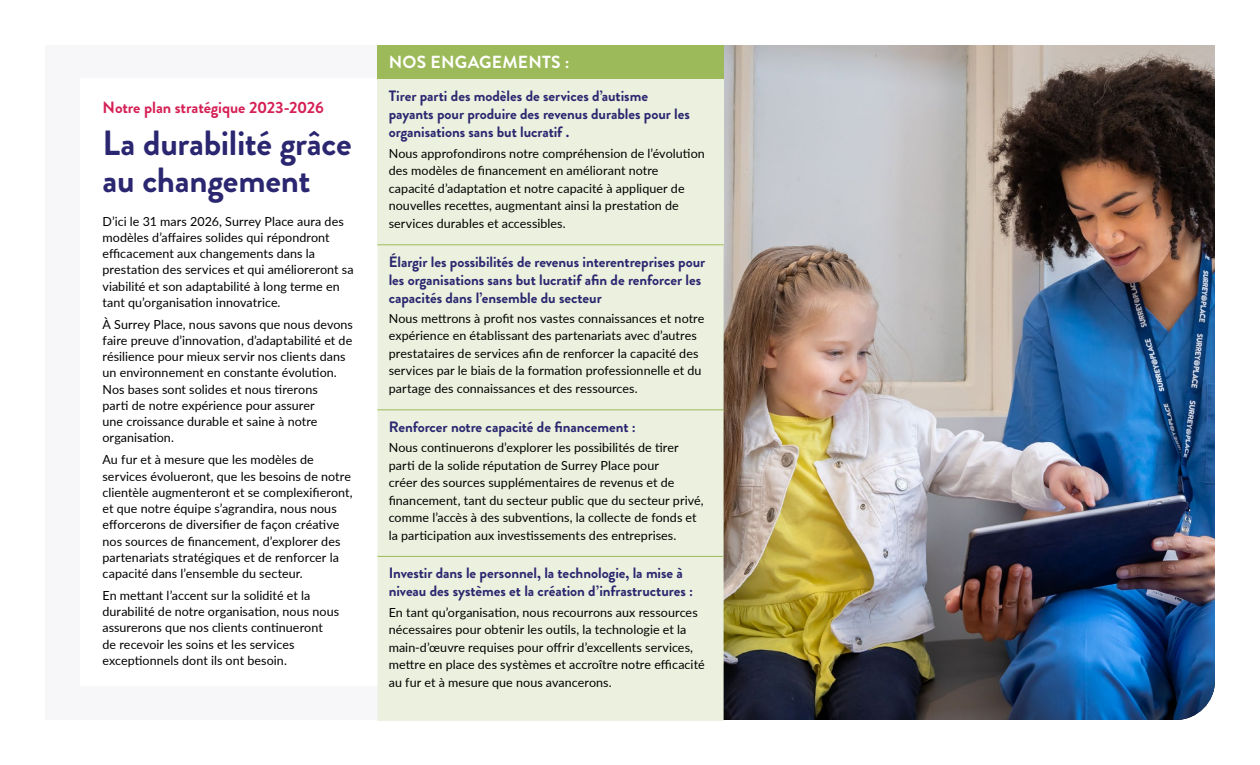
<style>
.page{position:relative;width:1260px;height:765px;background:#fff}
.page>*{position:absolute;margin:0;border:0;box-sizing:border-box;transform-origin:0 0}
.t1{font:700 35px/37px "Brandon Grotesque";letter-spacing:-.01em;color:#2b2670}
.t2{font:700 17.5px "Brandon Grotesque";letter-spacing:.015em;color:#fff}
.t3{font:700 16.25px "Brandon Grotesque";letter-spacing:-.005em;color:#d52155}
.t4{font:700 15px/18px "Brandon Grotesque";letter-spacing:-.005em;color:#2b2670}
.t5{font:12.5px/16.2px "Lato";letter-spacing:.005em;color:#000}
</style>
<div class="page">
<img style="left:724px;top:45px;width:491px;height:675px">
<div style="left:378px;top:45px;width:346px;height:35px;background:#9cba59"></div>
<div style="left:378px;top:80px;width:346px;height:165px;background:#ebf1de"></div>
<div style="left:378px;top:245px;width:346px;height:476px;background:#ebf1de"></div>
<hr style="left:378px;top:244px;width:346px;height:1px;background:#9cba59">
<hr style="left:378px;top:410px;width:346px;height:1px;background:#9cba59">
<hr style="left:378px;top:556px;width:346px;height:1px;background:#9cba59">
<h3 class="t3" style="left:102px;top:96px;width:223px">Notre plan stratégique 2023-2026</h3>
<h1 class="t1" style="left:102px;top:125px;width:251px">La durabilité grâce au changement</h1>
<p class="t5" style="left:102px;top:212px;width:253px">D’ici le 31 mars 2026, Surrey Place aura des modèles d’affaires solides qui répondront efficacement aux changements dans la prestation des services et qui amélioreront sa viabilité et son adaptabilité à long terme en tant qu’organisation innovatrice.</p>
<p class="t5" style="left:102px;top:316px;width:252px">À Surrey Place, nous savons que nous devons faire preuve d’innovation, d’adaptabilité et de résilience pour mieux servir nos clients dans un environnement en constante évolution.<br>Nos bases sont solides et nous tirerons<br>parti de notre expérience pour assurer<br>une croissance durable et saine à notre organisation.</p>
<p class="t5" style="left:102px;top:451px;width:252px">Au fur et à mesure que les modèles de services évolueront, que les besoins de notre clientèle augmenteront et se complexifieront, et que notre équipe s’agrandira, nous nous efforcerons de diversifier de façon créative nos sources de financement, d’explorer des partenariats stratégiques et de renforcer la capacité dans l’ensemble du secteur.</p>
<p class="t5" style="left:102px;top:587px;width:238px">En mettant l’accent sur la solidité et la durabilité de notre organisation, nous nous assurerons que nos clients continueront de recevoir les soins et les services exceptionnels dont ils ont besoin.</p>
<h2 class="t2" style="left:389px;top:50px;width:182px">NOS ENGAGEMENTS :</h2>
<p class="t4" style="left:389px;top:88px;width:303px">Tirer parti des modèles de services d’autisme payants pour produire des revenus durables pour les organisations sans but lucratif .</p>
<p class="t5" style="left:389px;top:144px;width:318px;line-height:17.5px">Nous approfondirons notre compréhension de l’évolution des modèles de financement en améliorant notre capacité d’adaptation et notre capacité à appliquer de nouvelles recettes, augmentant ainsi la prestation de services durables et accessibles.</p>
<p class="t4" style="left:389px;top:253px;width:318px">Élargir les possibilités de revenus interentreprises pour les organisations sans but lucratif afin de renforcer les capacités dans l’ensemble du secteur</p>
<p class="t5" style="left:389px;top:309px;width:317px;line-height:17.5px">Nous mettrons à profit nos vastes connaissances et notre expérience en établissant des partenariats avec d’autres prestataires de services afin de renforcer la capacité des services par le biais de la formation professionnelle et du partage des connaissances et des ressources.</p>
<p class="t4" style="left:389px;top:418px;width:249px">Renforcer notre capacité de financement :</p>
<p class="t5" style="left:389px;top:438px;width:316px;line-height:17.5px">Nous continuerons d’explorer les possibilités de tirer parti de la solide réputation de Surrey Place pour<br>créer des sources supplémentaires de revenus et de financement, tant du secteur public que du secteur privé, comme l’accès à des subventions, la collecte de fonds et la participation aux investissements des entreprises.</p>
<p class="t4" style="left:389px;top:564px;width:306px">Investir dans le personnel, la technologie, la mise à niveau des systèmes et la création d’infrastructures :</p>
<p class="t5" style="left:389px;top:603px;width:317px;line-height:17.5px">En tant qu’organisation, nous recourrons aux ressources nécessaires pour obtenir les outils, la technologie et la main-d’œuvre requises pour offrir d’excellents services, mettre en place des systèmes et accroître notre efficacité au fur et à mesure que nous avancerons.</p>
</div>
